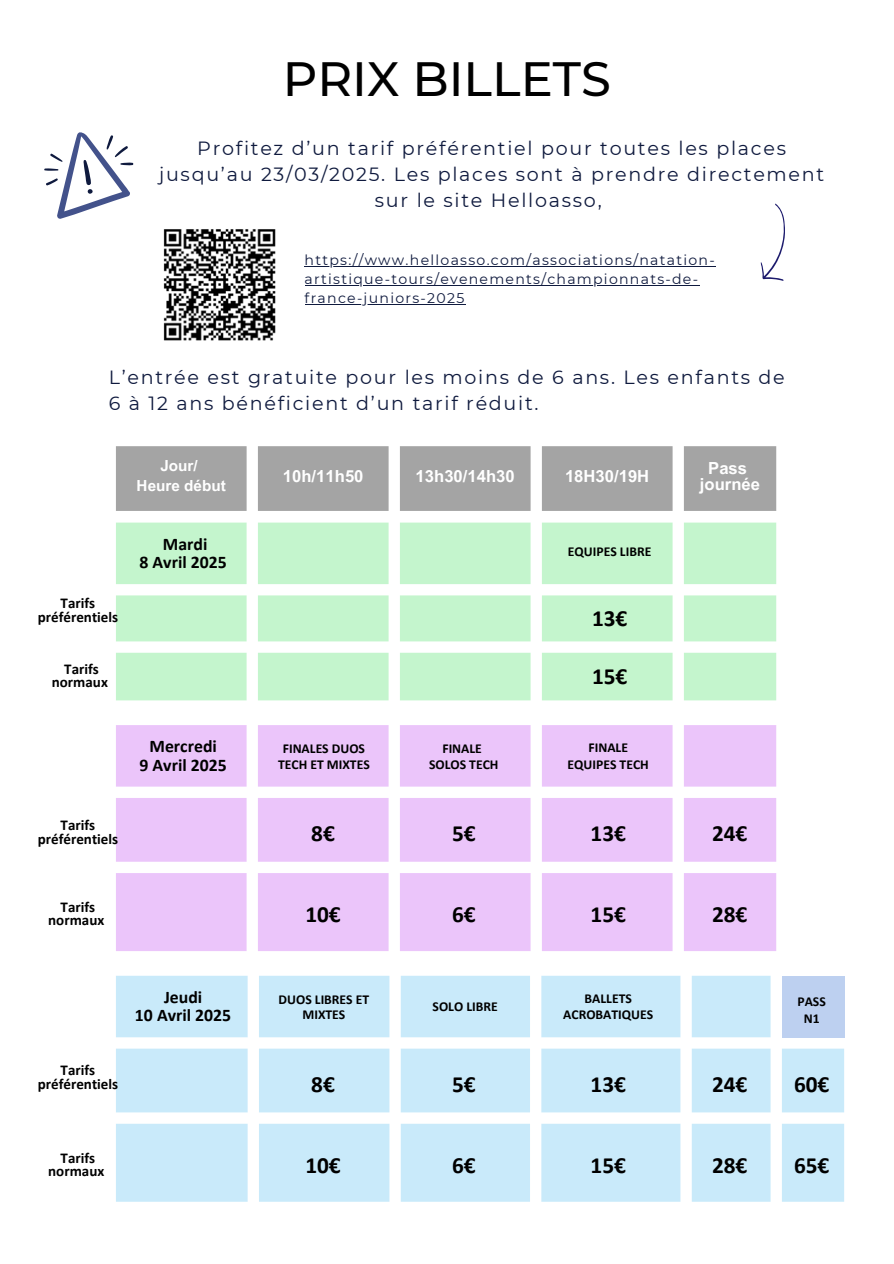
<style>
.page{position:relative;width:894px;height:1264px;background:#fff}
.page>*{position:absolute;margin:0;border:0;box-sizing:border-box;transform-origin:0 0}
.t1{font:500 48px "Montserrat";color:#000}
.t2{font:700 23.25px "Calibri";color:#000}
.t3{font:19.05px/25.8px "Montserrat";letter-spacing:.09em;color:#0f1a3e;text-align:center}
.t4{font:700 17.7px/18.5px "Calibri";color:#000;text-align:center}
.t5{font:700 16.65px "Arial MT Pro";color:#fff}
.t6{font:700 15.3px "Arial MT Pro";color:#fff}
.t7{font:700 15px/13.4px "Calibri";color:#000;text-align:center}
.t8{font:14.1px "Montserrat";letter-spacing:.09em;color:#0f1a3e}
.t9{font:700 13.65px/16.5px "Calibri";color:#000;text-align:center}
</style>
<div class="page">
<svg style="left:116px;top:446px;width:660px;height:65px;background:#aaa"></svg>
<svg style="left:116px;top:522px;width:660px;height:178px;fill:#c4f5cd"></svg>
<svg style="left:116px;top:725px;width:660px;height:226px;fill:#ebc5fa"></svg>
<svg style="left:116px;top:975px;width:727px;height:226px;fill:#c9eafa"></svg>
<div style="left:781px;top:975px;width:62px;height:62px;background:#bdd0f0"></div>
<svg style="left:44px;top:132px;width:89px;height:87px"></svg>
<svg style="left:760px;top:203px;width:25px;height:78px"></svg>
<img style="left:163px;top:229px;width:113px;height:112px">
<hr style="left:304px;top:266px;width:411px;height:1px;background:#0f1a3e">
<hr style="left:304px;top:285px;width:395px;height:1px;background:#0f1a3e">
<hr style="left:304px;top:303px;width:161px;height:1px;background:#0f1a3e">
<h3 class="t1" style="left:282px;top:50px;width:329px">PRIX BILLETS</h3>
<h5 class="t3" style="left:159px;top:135px;width:666px">Profitez d’un tarif préférentiel pour toutes les places jusqu’au 23/03/2025. Les places sont à prendre directement sur le site Helloasso,</h5>
<h6 class="t8" style="left:304px;top:251px;width:411px">https://www.helloasso.com/associations/natation-</h6>
<h2 class="t8" style="left:304px;top:270px;width:395px">artistique-tours/evenements/championnats-de-</h2>
<h6 class="t8" style="left:304px;top:289px;width:161px">france-juniors-2025</h6>
<h2 class="t3" style="left:109px;top:364px;width:677px;text-align:left">L’entrée est gratuite pour les moins de 6 ans. Les enfants de<br>6 à 12 ans bénéficient d’un tarif réduit.</h2>
<h2 class="t7" style="left:38px;top:598px;width:82px">Tarifs préférentiels</h2>
<h2 class="t7" style="left:52px;top:663px;width:58px">Tarifs normaux</h2>
<h1 class="t6" style="left:160px;top:459px;width:39px">Jour/</h1>
<p class="t6" style="left:137px;top:480px;width:91px">Heure début</p>
<h5 class="t4" style="left:139px;top:536px;width:89px">Mardi<br>8 Avril 2025</h5>
<h2 class="t7" style="left:38px;top:820px;width:82px">Tarifs préférentiels</h2>
<h2 class="t4" style="left:139px;top:738px;width:89px">Mercredi<br>9 Avril 2025</h2>
<h5 class="t7" style="left:48px;top:901px;width:58px">Tarifs normaux</h5>
<h2 class="t7" style="left:38px;top:1065px;width:82px">Tarifs préférentiels</h2>
<h6 class="t4" style="left:135px;top:989px;width:98px">Jeudi<br>10 Avril 2025</h6>
<h5 class="t7" style="left:48px;top:1152px;width:58px">Tarifs normaux</h5>
<h4 class="t5" style="left:283px;top:470px;width:82px">10h/11h50</h4>
<p class="t5" style="left:415px;top:470px;width:101px">13h30/14h30</p>
<p class="t5" style="left:565px;top:470px;width:86px">18H30/19H</p>
<h5 class="t9" style="left:568px;top:544px;width:85px">EQUIPES LIBRE</h5>
<h2 class="t2" style="left:592px;top:609px;width:37px">13€</h2>
<h2 class="t2" style="left:592px;top:667px;width:37px">15€</h2>
<h6 class="t9" style="left:278px;top:742px;width:93px;line-height:15.5px">FINALES DUOS<br>TECH ET MIXTES</h6>
<h5 class="t9" style="left:429px;top:741px;width:71px">FINALE<br>SOLOS TECH</h5>
<h2 class="t9" style="left:567px;top:740px;width:83px">FINALE<br>EQUIPES TECH</h2>
<h2 class="t2" style="left:311px;top:824px;width:25px">8€</h2>
<h2 class="t2" style="left:452px;top:824px;width:25px">5€</h2>
<h2 class="t2" style="left:590px;top:824px;width:37px">13€</h2>
<h2 class="t2" style="left:305px;top:905px;width:37px">10€</h2>
<h2 class="t2" style="left:452px;top:905px;width:25px">6€</h2>
<h2 class="t2" style="left:590px;top:905px;width:37px">15€</h2>
<p class="t5" style="left:708px;top:462px;width:40px">Pass</p>
<h4 class="t5" style="left:699px;top:478px;width:62px">journée</h4>
<h6 class="t2" style="left:712px;top:824px;width:37px">24€</h6>
<h3 class="t2" style="left:712px;top:905px;width:37px">28€</h3>
<h3 class="t9" style="left:278px;top:992px;width:92px;line-height:15.5px">DUOS LIBRES ET<br>MIXTES</h3>
<h5 class="t9" style="left:432px;top:999px;width:67px">SOLO LIBRE</h5>
<h2 class="t9" style="left:563px;top:991px;width:91px">BALLETS<br>ACROBATIQUES</h2>
<h2 class="t9" style="left:797px;top:994px;width:30px">PASS<br>N1</h2>
<p class="t2" style="left:311px;top:1074px;width:25px">8€</p>
<p class="t2" style="left:452px;top:1074px;width:25px">5€</p>
<p class="t2" style="left:590px;top:1074px;width:37px">13€</p>
<p class="t2" style="left:712px;top:1074px;width:37px">24€</p>
<h6 class="t2" style="left:793px;top:1074px;width:37px">60€</h6>
<p class="t2" style="left:305px;top:1155px;width:37px">10€</p>
<p class="t2" style="left:452px;top:1155px;width:25px">6€</p>
<h2 class="t2" style="left:590px;top:1155px;width:37px">15€</h2>
<p class="t2" style="left:712px;top:1155px;width:37px">28€</p>
<h5 class="t2" style="left:793px;top:1155px;width:37px">65€</h5>
</div>
